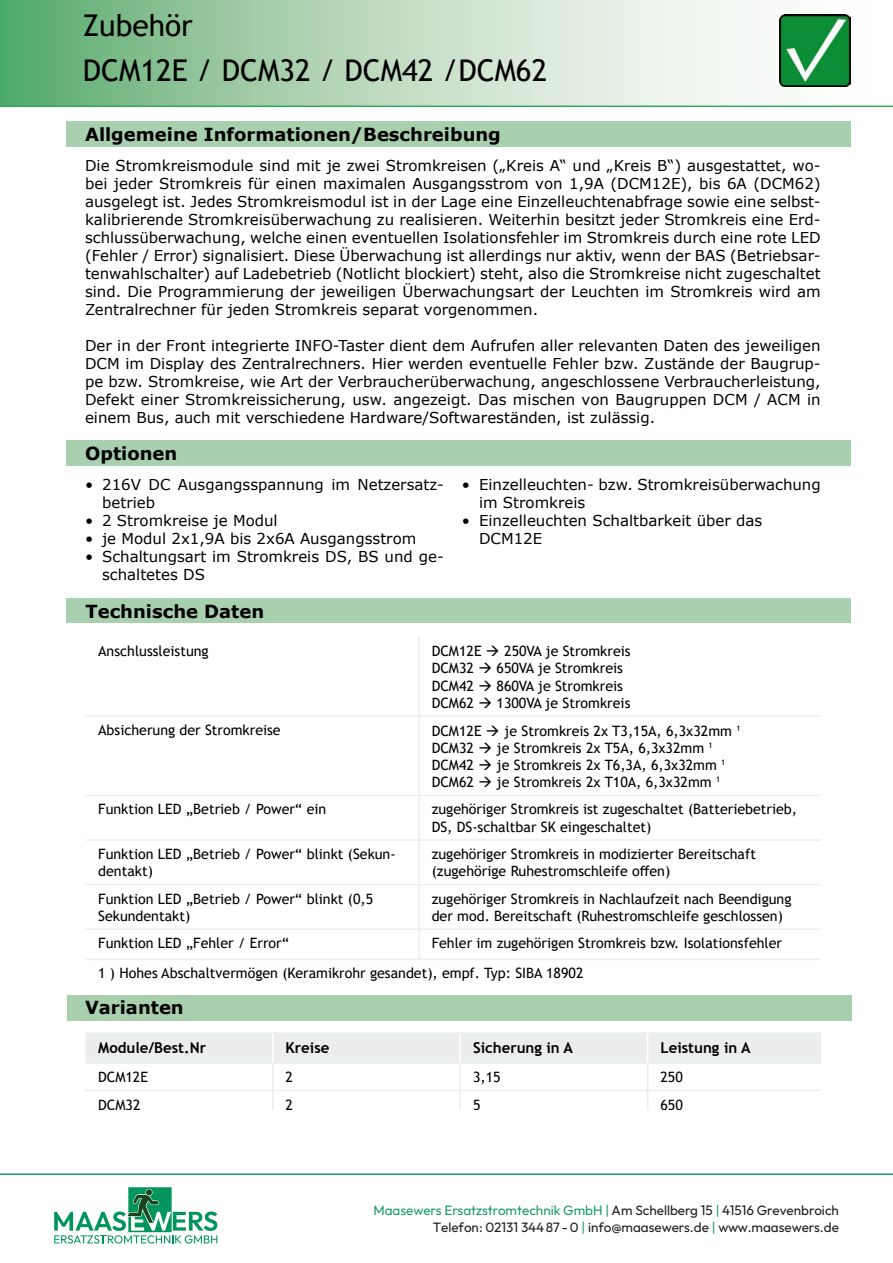
<style>
.page{position:relative;width:893px;height:1263px;background:#fff}
.page>*{position:absolute;margin:0;border:0;box-sizing:border-box;transform-origin:0 0}
.t1{font:30px "Trebuchet MS";color:#000}
.t2{font:700 18px "Verdana";color:#000}
.t3{font:15px/18px "Verdana";color:#000}
.t4{font:700 15px "Trebuchet MS";color:#000}
.t5{font:14.25px/17.1px "Trebuchet MS";color:#000}
.t6{font:100 13.5px/16.2px "Outfit";color:#231f20;text-align:right}
.t7{font:13.5px/19.5px "Arial";letter-spacing:-.025em;color:#000;text-align:center}
.s1{color:#1d9c69}
</style>
<div class="page">
<svg style="left:54px;top:1187px;width:163px;height:56px"></svg>
<hr style="left:0;top:1173px;width:893px;height:2px;background:#1d9c69">
<svg style="left:0;top:0;width:893px;height:107px"></svg>
<img style="left:779px;top:15px;width:71px;height:71px">
<div style="left:66px;top:440px;width:784px;height:26px;background:#a8d0af"></div>
<div style="left:66px;top:122px;width:784px;height:25px;background:#a8d0af"></div>
<hr style="left:418px;top:637px;width:2px;height:78px;background:#eceded">
<hr style="left:85px;top:715px;width:334px;height:2px;background:#eceded">
<hr style="left:419px;top:715px;width:402px;height:2px;background:#eceded">
<hr style="left:418px;top:717px;width:2px;height:78px;background:#eceded">
<hr style="left:85px;top:795px;width:334px;height:1px;background:#eceded">
<hr style="left:419px;top:795px;width:402px;height:1px;background:#eceded">
<hr style="left:418px;top:796px;width:2px;height:43px;background:#eceded">
<hr style="left:85px;top:839px;width:334px;height:2px;background:#eceded">
<hr style="left:419px;top:839px;width:402px;height:2px;background:#eceded">
<hr style="left:418px;top:841px;width:2px;height:43px;background:#eceded">
<hr style="left:85px;top:884px;width:334px;height:1px;background:#eceded">
<hr style="left:419px;top:884px;width:402px;height:1px;background:#eceded">
<hr style="left:418px;top:885px;width:2px;height:43px;background:#eceded">
<hr style="left:85px;top:928px;width:334px;height:2px;background:#eceded">
<hr style="left:419px;top:928px;width:402px;height:2px;background:#eceded">
<hr style="left:418px;top:930px;width:2px;height:29px;background:#eceded">
<hr style="left:85px;top:959px;width:334px;height:1px;background:#eceded">
<hr style="left:419px;top:959px;width:402px;height:1px;background:#eceded">
<div style="left:66px;top:598px;width:785px;height:24px;background:#a8d0af"></div>
<div style="left:68px;top:995px;width:784px;height:26px;background:#a8d0af"></div>
<hr style="left:273px;top:1032px;width:187px;height:2px;background:#eceded">
<hr style="left:460px;top:1032px;width:188px;height:2px;background:#eceded">
<hr style="left:648px;top:1032px;width:173px;height:2px;background:#eceded">
<hr style="left:85px;top:1032px;width:188px;height:2px;background:#eceded">
<svg style="left:85px;top:1034px;width:736px;height:76px"></svg>
<hr style="left:459px;top:1034px;width:2px;height:28px;background:#fff">
<h1 class="t1" style="left:83px;top:7px;width:112px">Zubehör</h1>
<h1 class="t1" style="left:83px;top:52px;width:466px">DCM12E / DCM32 / DCM42 /DCM62</h1>
<p class="t2" style="left:85px;top:122px;width:417px">Allgemeine Informationen/Beschreibung</p>
<p class="t3" style="left:85px;top:156px;width:737px;text-align:justify">Die Stromkreismodule sind mit je zwei Stromkreisen („Kreis A“ und „Kreis B“) ausgestattet, wo&shy;bei jeder Stromkreis für einen maximalen Ausgangsstrom von 1,9A (DCM12E), bis 6A (DCM62) ausgelegt ist. Jedes Stromkreismodul ist in der Lage eine Einzelleuchtenabfrage sowie eine selbst&shy;kalibrierende Stromkreisüberwachung zu realisieren. Weiterhin besitzt jeder Stromkreis eine Erd&shy;schlussüberwachung, welche einen eventuellen Isolationsfehler im Stromkreis durch eine rote LED (Fehler / Error) signalisiert. Diese Überwachung ist allerdings nur aktiv, wenn der BAS (Betriebsar&shy;tenwahlschalter) auf Ladebetrieb (Notlicht blockiert) steht, also die Stromkreise nicht zugeschaltet sind. Die Programmierung der jeweiligen Überwachungsart der Leuchten im Stromkreis wird am Zentralrechner für jeden Stromkreis separat vorgenommen.</p>
<p class="t3" style="left:85px;top:336px;width:737px;text-align:justify">Der in der Front integrierte INFO-Taster dient dem Aufrufen aller relevanten Daten des jeweiligen DCM im Display des Zentralrechners. Hier werden eventuelle Fehler bzw. Zustände der Baugrup&shy;pe bzw. Stromkreise, wie Art der Verbraucherüberwachung, angeschlossene Verbraucherleistung, Defekt einer Stromkreissicherung, usw. angezeigt. Das mischen von Baugruppen DCM / ACM in einem Bus, auch mit verschiedene Hardware/Softwareständen, ist zulässig.</p>
<p class="t2" style="left:85px;top:441px;width:94px">Optionen</p>
<p class="t3" style="left:102px;top:475px;width:343px;text-indent:-17px">• 216V DC Ausgangsspannung im Netzersatz&shy;betrieb</p>
<p class="t3" style="left:85px;top:511px;width:194px">• 2 Stromkreise je Modul</p>
<p class="t3" style="left:85px;top:529px;width:333px">• je Modul 2x1,9A bis 2x6A Ausgangsstrom</p>
<p class="t3" style="left:102px;top:547px;width:343px;text-indent:-17px">• Schaltungsart im Stromkreis DS, BS und ge&shy;schaltetes DS</p>
<p class="t2" style="left:85px;top:598px;width:180px">Technische Daten</p>
<p class="t3" style="left:479px;top:475px;width:343px;text-indent:-17px">• Einzelleuchten- bzw. Stromkreisüberwachung im Stromkreis</p>
<p class="t3" style="left:479px;top:511px;width:285px;text-indent:-17px">• Einzelleuchten Schaltbarkeit über das<br>DCM12E</p>
<p class="t5" style="left:98px;top:642px;width:112px">Anschlussleistung</p>
<p class="t5" style="left:432px;top:643px;width:200px">DCM12E → 250VA je Stromkreis<br>DCM32 → 650VA je Stromkreis<br>DCM42 → 860VA je Stromkreis<br>DCM62 → 1300VA je Stromkreis</p>
<p class="t5" style="left:98px;top:721px;width:184px">Absicherung der Stromkreise</p>
<p class="t5" style="left:432px;top:722px;width:310px">DCM12E → je Stromkreis 2x T3,15A, 6,3x32mm <sup>1<br></sup>DCM32 → je Stromkreis 2x T5A, 6,3x32mm <sup>1<br></sup>DCM42 → je Stromkreis 2x T6,3A, 6,3x32mm <sup>1<br></sup>DCM62 → je Stromkreis 2x T10A, 6,3x32mm <sup>1</sup></p>
<p class="t5" style="left:98px;top:801px;width:230px">Funktion LED „Betrieb / Power“ ein</p>
<p class="t5" style="left:432px;top:801px;width:367px">zugehöriger Stromkreis ist zugeschaltet (Batteriebetrieb,<br>DS, DS-schaltbar SK eingeschaltet)</p>
<p class="t5" style="left:98px;top:845px;width:299px">Funktion LED „Betrieb / Power“ blinkt (Sekun&shy;dentakt)</p>
<p class="t5" style="left:432px;top:845px;width:326px">zugehöriger Stromkreis in modizierter Bereitschaft (zugehörige Ruhestromschleife offen)</p>
<p class="t5" style="left:98px;top:890px;width:276px">Funktion LED „Betrieb / Power“ blinkt (0,5<br>Sekundentakt)</p>
<p class="t5" style="left:432px;top:890px;width:361px">zugehöriger Stromkreis in Nachlaufzeit nach Beendigung der mod. Bereitschaft (Ruhestromschleife geschlossen)</p>
<p class="t5" style="left:98px;top:934px;width:192px">Funktion LED „Fehler / Error“</p>
<p class="t5" style="left:98px;top:928px;width:685px;line-height:30.2px;text-indent:333px">Fehler im zugehörigen Stromkreis bzw. Isolationsfehler<br>1 ) Hohes Abschaltvermögen (Keramikrohr gesandet), empf. Typ: SIBA 18902</p>
<p class="t2" style="left:85px;top:995px;width:100px">Varianten</p>
<p class="t4" style="left:98px;top:1038px;width:110px">Module/Best.Nr</p>
<p class="t4" style="left:286px;top:1038px;width:45px">Kreise</p>
<p class="t4" style="left:473px;top:1038px;width:102px">Sicherung in A</p>
<p class="t4" style="left:660px;top:1038px;width:92px">Leistung in A</p>
<p class="t5" style="left:98px;top:1068px;width:51px">DCM12E</p>
<p class="t5" style="left:286px;top:1068px;width:9px">2</p>
<p class="t5" style="left:473px;top:1068px;width:29px">3,15</p>
<p class="t5" style="left:660px;top:1068px;width:24px">250</p>
<p class="t5" style="left:98px;top:1096px;width:44px">DCM32</p>
<p class="t5" style="left:286px;top:1096px;width:9px">2</p>
<p class="t5" style="left:473px;top:1096px;width:9px">5</p>
<p class="t5" style="left:660px;top:1096px;width:24px">650</p>
<p class="t6" style="left:373px;top:1203px;width:467px"><span class="s1">Maasewers Ersatzstromtechnik GmbH |</span> Am Schellberg 15 <span class="s1">|</span> 41516 Grevenbroich<br>Telefon: 02131 34487-0 <span class="s1">|</span> info@maasewers.de <span class="s1">|</span> www.maasewers.de</p>
<p class="t7" style="left:602px;top:1204px;width:250px">Tel: 02131 34 487-0 | Fax: 02131 34 487-29 info@maasewers.de | www.maasewers.de</p>
</div>
